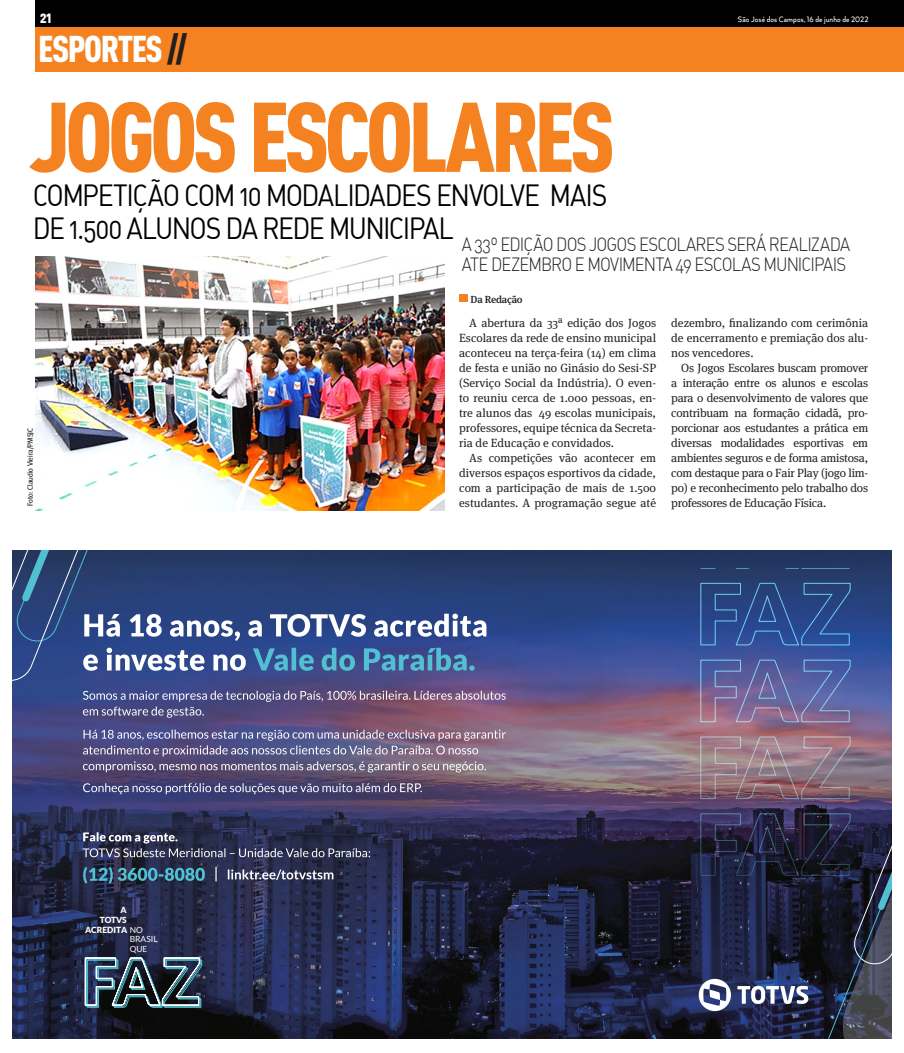
<style>
.page{position:relative;width:904px;height:1053px;background:#fff}
.page>*{position:absolute;margin:0;border:0;box-sizing:border-box;transform-origin:0 0}
.t1{font:97.12px "DIN Cond Black Alternate";letter-spacing:-.05em;color:#f58220}
.t2{font:36.75px "DIN Cond Black Alternate";letter-spacing:-.04em;color:#fff}
.t3{font:30px "DIN Alternate";letter-spacing:-.06em;color:#000;scale:.89 1}
.t4{font:300 18.75px/20px "DIN Alternate";letter-spacing:-.05em;color:#231f20;scale:.89 1}
.t5{font:15.75px "DIN Cond Black Alternate";color:#fff}
.t6{font:11.88px/15px "Meta Serif OT";color:#231f20;text-align:justify}
.t7{font:500 10.25px "Meta Serif OT";letter-spacing:-.02em;color:#231f20}
.t8{font:500 9px "Arquitecta";letter-spacing:.015em;color:#fff;scale:.89 1}
.t9{font:900 8.38px "Lato";color:#fff}
.t10{font:8.38px "Lato";color:#fff}
.t11{font:7.5px "Meta Headline OT";letter-spacing:.015em;color:#231f20}
.s1{color:#231f20}
.s2{font-weight:400}
</style>
<div class="page">
<div style="left:35px;top:4px;width:869px;height:67px;background:#f58220"></div>
<img style="left:35px;top:257px;width:409px;height:253px">
<div style="left:35px;top:0;width:869px;height:27px;background:#000"></div>
<div style="left:459px;top:294px;width:9px;height:8px;background:#f58220"></div>
<img style="left:12px;top:786px;width:686px;height:252px">
<svg style="left:12px;top:550px;width:686px;height:236px;background:#545380"></svg>
<svg style="left:83px;top:783px;width:339px;height:11px;background:#66668c"></svg>
<svg style="left:83px;top:729px;width:423px;height:43px;background:#787092"></svg>
<svg style="left:83px;top:690px;width:422px;height:27px;background:#705f87"></svg>
<svg style="left:85px;top:957px;width:117px;height:51px;background:#455b68"></svg>
<svg style="left:215px;top:867px;width:2px;height:13px"></svg>
<svg style="left:228px;top:869px;width:105px;height:11px"></svg>
<svg style="left:83px;top:866px;width:122px;height:17px;background:#356178"></svg>
<svg style="left:83px;top:832px;width:287px;height:25px;background:#444862"></svg>
<svg style="left:12px;top:550px;width:474px;height:133px;background:#3e5689"></svg>
<img style="left:698px;top:550px;width:193px;height:488px">
<h3 class="t5" style="left:40px;top:8px;width:13px">21</h3>
<p class="t8" style="left:738px;top:14px;width:148px">São José dos Campos, 16 de junho de 2022</p>
<p class="t2" style="left:38px;top:26px;width:151px">ESPORTES <span class="s1">//</span></p>
<p class="t1" style="left:29px;top:76px;width:587px">JOGOS ESCOLARES</p>
<p class="t3" style="left:33px;top:177px;width:647px">COMPETIÇÃO COM 10 MODALIDADES ENVOLVE MAIS</p>
<p class="t3" style="left:33px;top:209px;width:474px">DE 1.500 ALUNOS DA REDE MUNICIPAL</p>
<p class="t4" style="left:462px;top:234px;width:438px">A 33º EDIÇÃO DOS JOGOS ESCOLARES SERÁ REALIZADA<br>ATE DEZEMBRO E MOVIMENTA 49 ESCOLAS MUNICIPAIS</p>
<p class="t11" style="left:26px;top:506px;width:80px;rotate:-90deg">Foto: Claudio Vieira/PMSJC</p>
<p class="t9" style="left:120px;top:905px;width:8px">A</p>
<p class="t9" style="left:100px;top:914px;width:29px">TOTVS</p>
<p class="t9" style="left:85px;top:924px;width:59px">ACREDITA <span class="s2">NO</span></p>
<p class="t10" style="left:130px;top:934px;width:29px">BRASIL</p>
<p class="t10" style="left:130px;top:944px;width:19px">QUE</p>
<p class="t7" style="left:470px;top:292px;width:54px">Da Redação</p>
<p class="t6" style="left:459px;top:315px;width:198px;text-indent:10px">A abertura da 33ª edição dos Jogos Escolares da rede de ensino municipal aconteceu na terça-feira (14) em clima de festa e união no Ginásio do Sesi-SP (Serviço Social da Indústria). O even&shy;to reuniu cerca de 1.000 pessoas, en&shy;tre alunos das 49 escolas municipais, professores, equipe técnica da Secreta&shy;ria de Educação e convidados.</p>
<p class="t6" style="left:459px;top:450px;width:198px;text-indent:10px">As competições vão acontecer em diversos espaços esportivos da cidade, com a participação de mais de 1.500 estudantes. A programação segue até</p>
<p class="t6" style="left:671px;top:315px;width:198px">dezembro, finalizando com cerimônia de encerramento e premiação dos alu&shy;nos vencedores.</p>
<p class="t6" style="left:671px;top:360px;width:198px;text-indent:10px">Os Jogos Escolares buscam promover a interação entre os alunos e escolas para o desenvolvimento de valores que contribuam na formação cidadã, pro&shy;porcionar aos estudantes a prática em diversas modalidades esportivas em ambientes seguros e de forma amistosa, com destaque para o Fair Play (jogo lim&shy;po) e reconhecimento pelo trabalho dos professores de Educação Física.</p>
</div>
